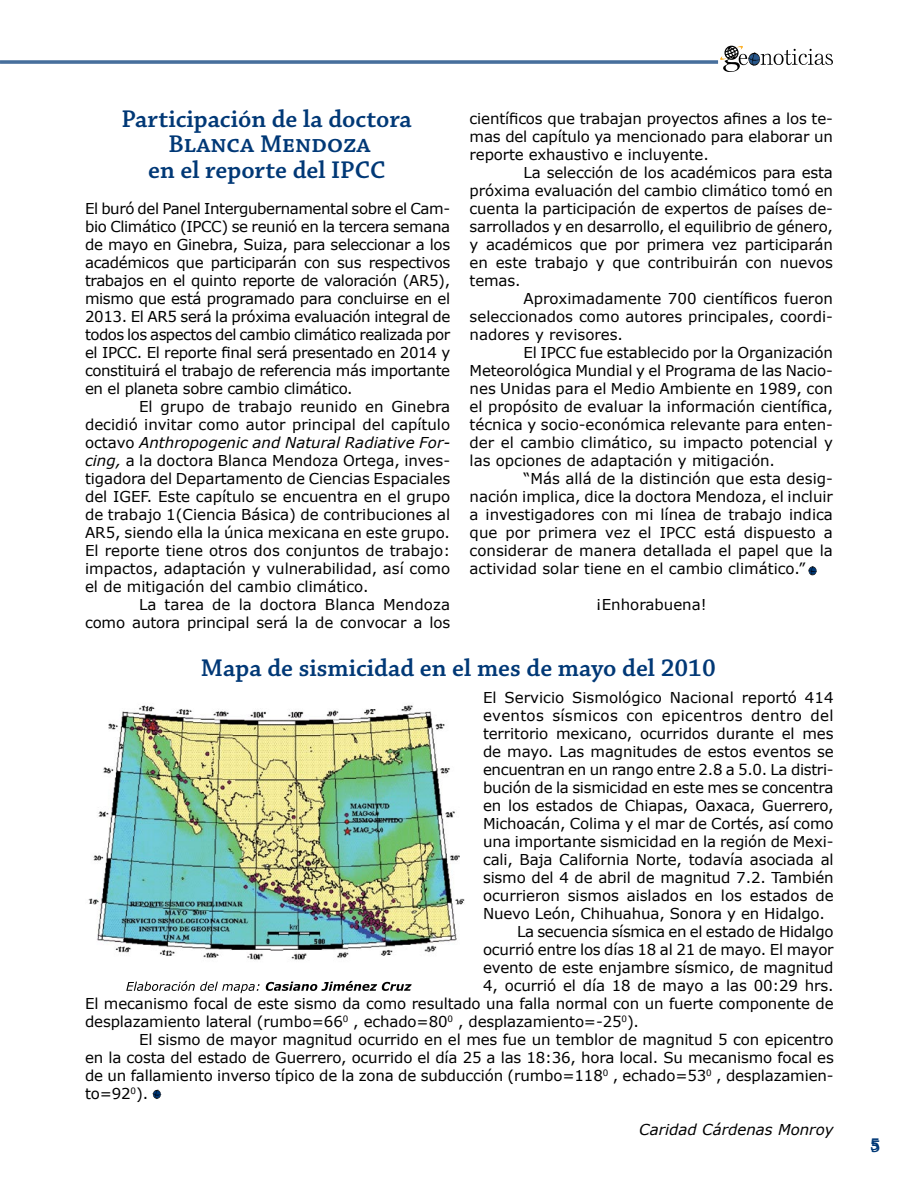
<style>
.page{position:relative;width:918px;height:1188px;background:#fff}
.page>*{position:absolute;margin:0;border:0;box-sizing:border-box;transform-origin:0 0}
.t1{font:600 25.5px/25.5px "Chaparral Pro";color:#003876;text-align:center}
.t2{font:600 18px "Chaparral Pro";color:#003876}
.t3{font:15px/18px "Verdana";letter-spacing:-.01em;color:#000;text-align:justify}
.t4{font:15px "Verdana";letter-spacing:.02em;color:#000}
.t5{font:italic 15px "Verdana";color:#000}
.s1{font-style:italic}
</style>
<div class="page">
<hr style="left:0;top:61px;width:718px;height:1px;background:#003876">
<hr style="left:0;top:62px;width:718px;height:1px;background:#003876">
<hr style="left:0;top:63px;width:718px;height:1px;background:#003876">
<svg style="left:720px;top:45px;width:113px;height:27px"></svg>
<svg style="left:126px;top:981px;width:286px;height:12px"></svg>
<img style="left:88px;top:705px;width:377px;height:255px">
<svg style="left:808px;top:566px;width:9px;height:10px"></svg>
<svg style="left:153px;top:1089px;width:9px;height:10px"></svg>
<h1 class="t1" style="left:122px;top:107px;width:292px">Participación de la doctora<br>Blanca Mendoza<br>en el reporte del IPCC</h1>
<p class="t3" style="left:470px;top:109px;width:365px">científicos que trabajan proyectos afines a los te&shy;mas del capítulo ya mencionado para elaborar un reporte exhaustivo e incluyente.</p>
<p class="t3" style="left:470px;top:163px;width:365px;text-indent:54px">La selección de los académicos para esta próxima evaluación del cambio climático tomó en cuenta la participación de expertos de países de&shy;sarrollados y en desarrollo, el equilibrio de género, y académicos que por primera vez participarán en este trabajo y que contribuirán con nuevos temas.</p>
<p class="t3" style="left:470px;top:289px;width:365px;text-indent:54px">Aproximadamente 700 científicos fueron seleccionados como autores principales, coordi&shy;nadores y revisores.</p>
<p class="t3" style="left:470px;top:343px;width:365px;text-indent:54px">El IPCC fue establecido por la Organización Meteorológica Mundial y el Programa de las Nacio&shy;nes Unidas para el Medio Ambiente en 1989, con el propósito de evaluar la información científica, técnica y socio-económica relevante para enten&shy;der el cambio climático, su impacto potencial y las opciones de adaptación y mitigación.</p>
<p class="t3" style="left:470px;top:469px;width:365px;text-indent:54px">“Más allá de la distinción que esta desig&shy;nación implica, dice la doctora Mendoza, el incluir a investigadores con mi línea de trabajo indica que por primera vez el IPCC está dispuesto a considerar de manera detallada el papel que la actividad solar tiene en el cambio climático.”</p>
<p class="t3" style="left:596px;top:595px;width:112px">¡Enhorabuena!</p>
<p class="t3" style="left:85px;top:199px;width:367px">El buró del Panel Intergubernamental sobre el Cam&shy;bio Climático (IPCC) se reunió en la tercera semana de mayo en Ginebra, Suiza, para seleccionar a los académicos que participarán con sus respectivos trabajos en el quinto reporte de valoración (AR5), mismo que está programado para concluirse en el 2013. El AR5 será la próxima evaluación integral de todos los aspectos del cambio climático realizada por el IPCC. El reporte final será presentado en 2014 y constituirá el trabajo de referencia más importante en el planeta sobre cambio climático.</p>
<p class="t3" style="left:85px;top:397px;width:367px;text-indent:54px">El grupo de trabajo reunido en Ginebra decidió invitar como autor principal del capítulo octavo <span class="s1">Anthropogenic and Natural Radiative For&shy;cing,</span> a la doctora Blanca Mendoza Ortega, inves&shy;tigadora del Departamento de Ciencias Espaciales del IGEF. Este capítulo se encuentra en el grupo de trabajo 1(Ciencia Básica) de contribuciones al AR5, siendo ella la única mexicana en este grupo.<br>El reporte tiene otros dos conjuntos de trabajo: impactos, adaptación y vulnerabilidad, así como el de mitigación del cambio climático.</p>
<p class="t3" style="left:85px;top:595px;width:367px;text-align:right">La tarea de la doctora Blanca Mendoza<br>como autora principal será la de convocar a los</p>
<h1 class="t1" style="left:201px;top:656px;width:516px">Mapa de sismicidad en el mes de mayo del 2010</h1>
<p class="t3" style="left:483px;top:688px;width:352px">El Servicio Sismológico Nacional reportó 414</p>
<p class="t4" style="left:483px;top:706px;width:352px">eventos sísmicos con epicentros dentro del</p>
<p class="t3" style="left:483px;top:724px;width:352px">territorio mexicano, ocurridos durante el mes</p>
<p class="t3" style="left:483px;top:742px;width:352px">de mayo. Las magnitudes de estos eventos se</p>
<p class="t3" style="left:483px;top:760px;width:352px">encuentran en un rango entre 2.8 a 5.0. La distri-</p>
<p class="t3" style="left:483px;top:778px;width:352px">bución de la sismicidad en este mes se concentra</p>
<p class="t3" style="left:483px;top:796px;width:352px">en los estados de Chiapas, Oaxaca, Guerrero,</p>
<p class="t3" style="left:483px;top:814px;width:352px">Michoacán, Colima y el mar de Cortés, así como</p>
<p class="t3" style="left:483px;top:832px;width:352px">una importante sismicidad en la región de Mexi-</p>
<p class="t3" style="left:483px;top:850px;width:352px">cali, Baja California Norte, todavía asociada al</p>
<p class="t3" style="left:483px;top:868px;width:352px">sismo del 4 de abril de magnitud 7.2. También</p>
<p class="t3" style="left:483px;top:886px;width:352px">ocurrieron sismos aislados en los estados de</p>
<p class="t3" style="left:483px;top:904px;width:343px">Nuevo León, Chihuahua, Sonora y en Hidalgo.</p>
<p class="t3" style="left:517px;top:922px;width:318px">La secuencia sísmica en el estado de Hidalgo</p>
<p class="t3" style="left:483px;top:940px;width:352px">ocurrió entre los días 18 al 21 de mayo. El mayor</p>
<p class="t3" style="left:483px;top:958px;width:352px">evento de este enjambre sísmico, de magnitud</p>
<p class="t3" style="left:483px;top:976px;width:352px">4, ocurrió el día 18 de mayo a las 00:29 hrs.</p>
<p class="t3" style="left:85px;top:994px;width:750px">El mecanismo focal de este sismo da como resultado una falla normal con un fuerte componente de</p>
<p class="t3" style="left:85px;top:1012px;width:556px">desplazamiento lateral (rumbo=66<sup>0</sup> , echado=80<sup>0</sup> , desplazamiento=-25<sup>0</sup>).</p>
<p class="t3" style="left:139px;top:1030px;width:696px">El sismo de mayor magnitud ocurrido en el mes fue un temblor de magnitud 5 con epicentro</p>
<p class="t3" style="left:85px;top:1048px;width:750px">en la costa del estado de Guerrero, ocurrido el día 25 a las 18:36, hora local. Su mecanismo focal es</p>
<p class="t3" style="left:85px;top:1066px;width:750px">de un fallamiento inverso típico de la zona de subducción (rumbo=118<sup>0</sup> , echado=53<sup>0</sup> , desplazamien-</p>
<p class="t3" style="left:85px;top:1084px;width:65px">to=92<sup>0</sup>).</p>
<p class="t5" style="left:639px;top:1120px;width:196px">Caridad Cárdenas Monroy</p>
<p class="t2" style="left:871px;top:1136px;width:11px">5</p>
</div>
